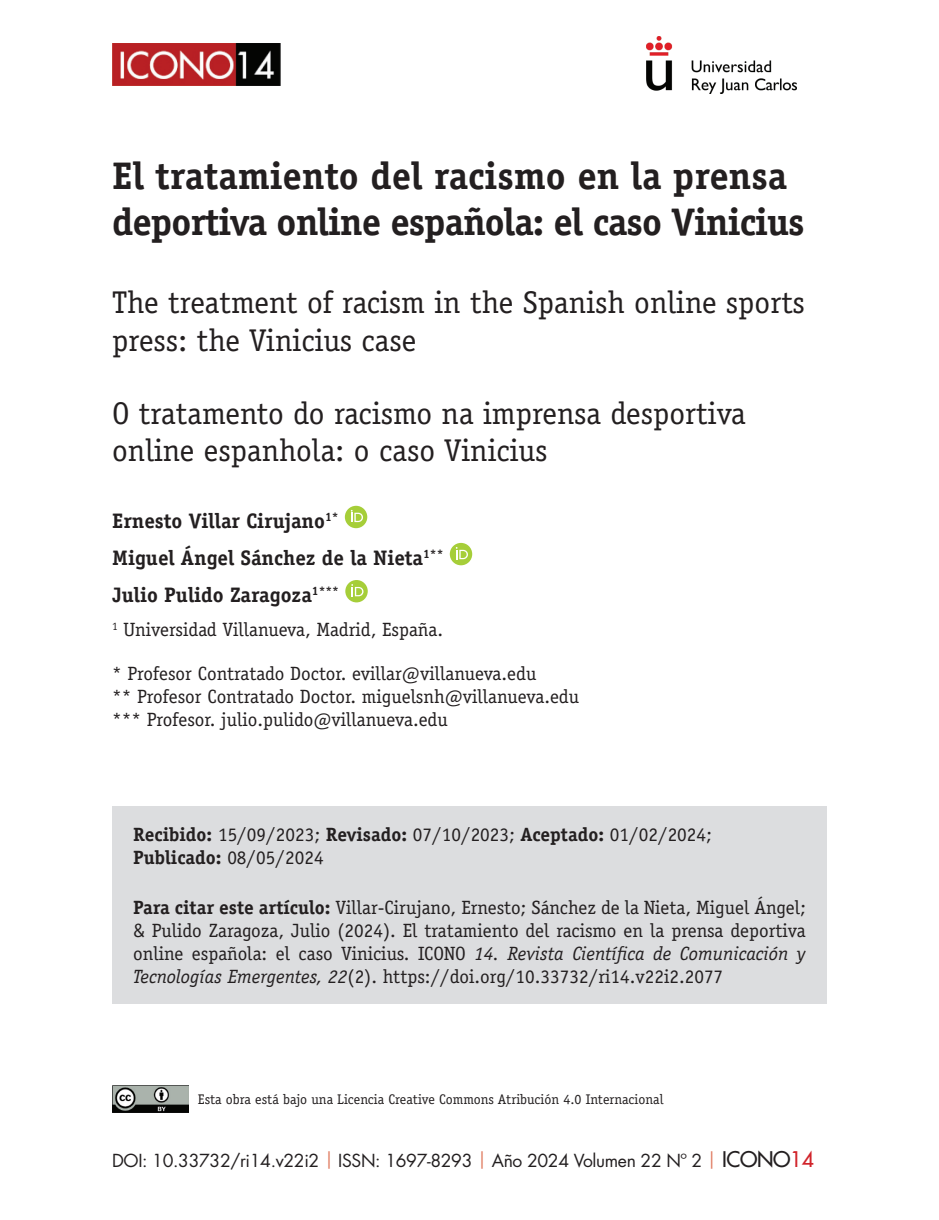
<style>
.page{position:relative;width:939px;height:1220px;background:#fff}
.page>*{position:absolute;margin:0;border:0;box-sizing:border-box;transform-origin:0 0}
.Article_Title{font:700 38.5px/46.2px "Officina Serif Std";letter-spacing:-.025em;color:#231f20}
.Article_SubTitle{font:31.5px/37.8px "Officina Serif Std";color:#231f20}
.Article_AU{font:700 21px "Officina Serif Std";color:#231f20}
.Citation{font:19.25px/23.1px "Officina Serif Std";color:#231f20}
.AFF{font:19.25px "Officina Serif Std";color:#231f20}
.AFF_Space{font:19.25px "Officina Serif Std";color:#231f20}
.t1{font:17.5px "Futura Std";letter-spacing:-.02em;color:#231f20}
.t2{font:14px "Officina Serif Std";color:#231f20}
.s1{font-weight:700}
.s2{font-style:italic}
.s3{color:#e18066}
.s4{font-weight:500;font-size:21px}
.s5{font-weight:500;font-size:21px;color:#d1232a}
</style>
<div class="page">
<img style="left:112px;top:44px;width:168px;height:42px">
<img style="left:646px;top:36px;width:150px;height:58px">
<img style="left:112px;top:1085px;width:77px;height:27px">
<div style="left:112px;top:806px;width:714px;height:198px;background:#dcdddf"></div>
<div style="left:345px;top:506px;width:22px;height:22px;background:#a6ce39;border-radius:50%"></div>
<svg style="left:351px;top:510px;width:12px;height:12px"></svg>
<div style="left:449px;top:543px;width:23px;height:22px;background:#a6ce39;border-radius:50%"></div>
<svg style="left:455px;top:547px;width:13px;height:12px"></svg>
<div style="left:345px;top:580px;width:22px;height:22px;background:#a6ce39;border-radius:50%"></div>
<svg style="left:351px;top:584px;width:12px;height:12px"></svg>
<p class="Article_Title" style="left:112px;top:152px;width:693px">El tratamiento del racismo en la prensa deportiva online española: el caso Vinicius</p>
<p class="Article_SubTitle" style="left:112px;top:283px;width:694px">The treatment of racism in the Spanish online sports press: the Vinicius case</p>
<p class="Article_SubTitle" style="left:112px;top:394px;width:635px">O tratamento do racismo na imprensa desportiva online espanhola: o caso Vinicius</p>
<p class="Article_AU" style="left:112px;top:508px;width:228px">Ernesto Villar Cirujano<sup>1*</sup></p>
<p class="Article_AU" style="left:112px;top:545px;width:333px">Miguel Ángel Sánchez de la Nieta<sup>1**</sup></p>
<p class="Article_AU" style="left:112px;top:582px;width:228px">Julio Pulido Zaragoza<sup>1***</sup></p>
<p class="AFF" style="left:112px;top:618px;width:332px"><sup>1</sup> Universidad Villanueva, Madrid, España.</p>
<p class="AFF_Space" style="left:112px;top:662px;width:425px">* Profesor Contratado Doctor. evillar@villanueva.edu</p>
<p class="AFF" style="left:112px;top:685px;width:468px">** Profesor Contratado Doctor. miguelsnh@villanueva.edu</p>
<p class="AFF" style="left:112px;top:708px;width:337px">*** Profesor. julio.pulido@villanueva.edu</p>
<p class="Citation" style="left:133px;top:823px;width:580px"><span class="s1">Recibido:</span> 15/09/2023; <span class="s1">Revisado:</span> 07/10/2023; <span class="s1">Aceptado:</span> 01/02/2024;<br><span class="s1">Publicado:</span> 08/05/2024</p>
<p class="Citation" style="left:133px;top:895px;width:674px;text-align:justify"><span class="s1">Para citar este artículo:</span> Villar-Cirujano, Ernesto; Sánchez de la Nieta, Miguel Ángel; &amp; Pulido Zaragoza, Julio (2024). El tratamiento del racismo en la prensa deportiva online española: el caso Vinicius. ICONO <span class="s2">14. Revista Científica de Comunicación y Tecnologías Emergentes, 22</span>(2). https://doi.org/10.33732/ri14.v22i2.2077</p>
<p class="t2" style="left:198px;top:1091px;width:467px">Esta obra está bajo una Licencia Creative Commons Atribución 4.0 Internacional</p>
<p class="t1" style="left:112px;top:1149px;width:703px">DOI: 10.33732/ri14.v22i2 <span class="s3">|</span> ISSN: 1697-8293 <span class="s3">|</span> Año 2024 Volumen 22 Nº 2 <span class="s3">|</span> <span class="s4">ICONO</span><span class="s5">14</span></p>
</div>
